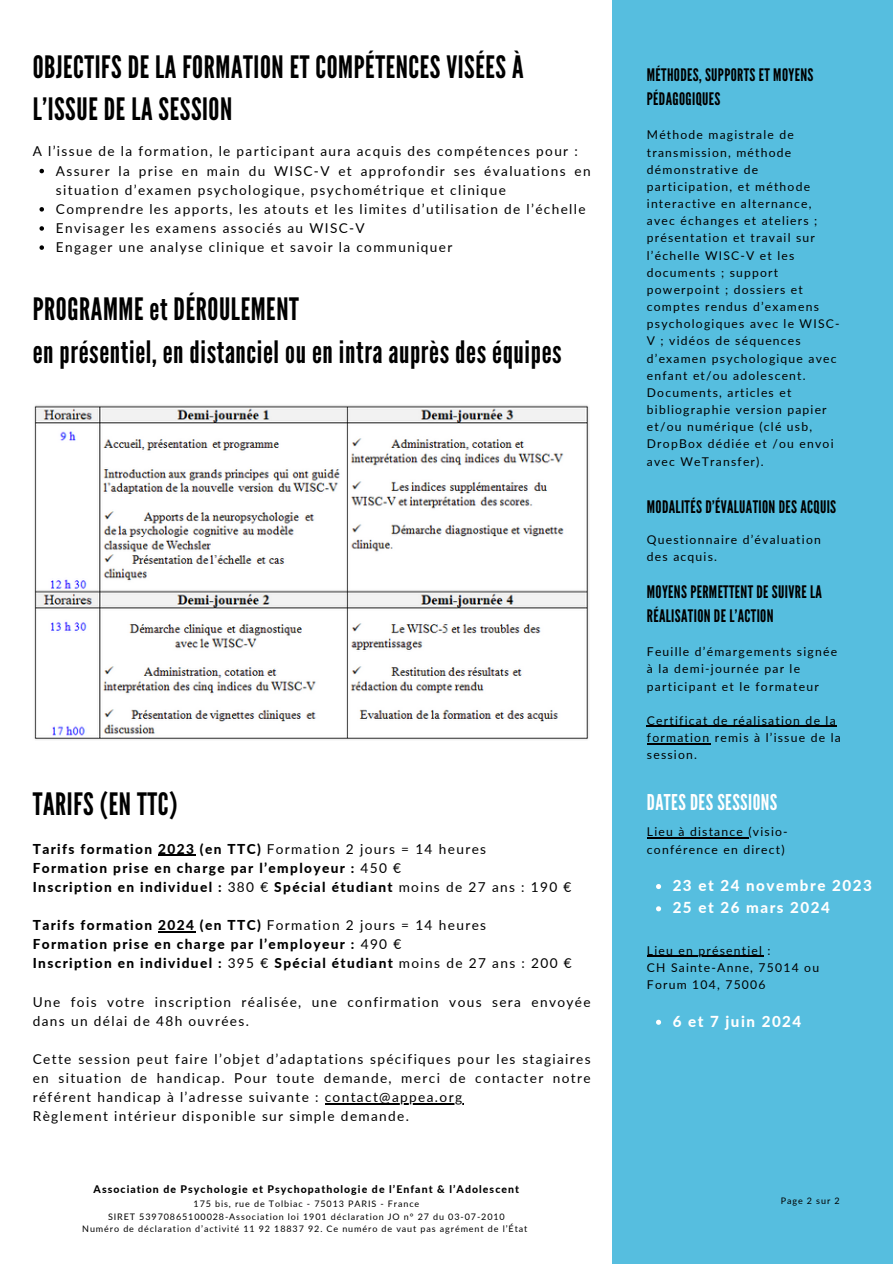
<style>
.page{position:relative;width:893px;height:1264px;background:#fff}
.page>*{position:absolute;margin:0;border:0;box-sizing:border-box;transform-origin:0 0}
.t1{font:30.75px/42.8px "League Gothic";letter-spacing:.02em;color:#000}
.t2{font:21.75px "League Gothic";letter-spacing:.02em;color:#fff}
.t3{font:17.25px/23.7px "League Gothic";letter-spacing:.02em;color:#000}
.t4{font:800 15.15px "Lato";letter-spacing:.1em;color:#fff}
.t5{font:13.65px/19.2px "Lato";letter-spacing:.1em;color:#000}
.t6{font:800 13.65px "Lato";letter-spacing:.1em;color:#000}
.t7{font:12.15px/17.1px "Lato";letter-spacing:.1em;color:#000}
.t8{font:800 10.5px "Lato";letter-spacing:.1em;color:#000}
.t9{font:9px "Lato";letter-spacing:.1em;color:#000}
.s1{font-weight:400}
</style>
<div class="page">
<div style="left:612px;top:0;width:280px;height:1263px;background:#56bedf"></div>
<img style="left:34px;top:405px;width:555px;height:335px">
<hr style="left:647px;top:726px;width:189px;height:1px;background:#000">
<hr style="left:647px;top:743px;width:63px;height:1px;background:#000">
<svg style="left:39px;top:169px;width:5px;height:4px"></svg>
<svg style="left:39px;top:207px;width:5px;height:4px"></svg>
<svg style="left:39px;top:226px;width:5px;height:5px"></svg>
<svg style="left:39px;top:245px;width:5px;height:5px"></svg>
<hr style="left:158px;top:854px;width:37px;height:1px;background:#000">
<hr style="left:158px;top:931px;width:37px;height:1px;background:#000">
<hr style="left:325px;top:1103px;width:138px;height:1px;background:#000">
<hr style="left:647px;top:837px;width:101px;height:1px;background:#000">
<svg style="left:656px;top:884px;width:5px;height:5px"></svg>
<svg style="left:656px;top:906px;width:5px;height:5px"></svg>
<hr style="left:647px;top:955px;width:116px;height:1px;background:#000">
<svg style="left:656px;top:1019px;width:5px;height:5px"></svg>
<p class="t1" style="left:33px;top:46px;width:492px">OBJECTIFS DE LA FORMATION ET COMPÉTENCES VISÉES À<br>L’ISSUE DE LA SESSION</p>
<p class="t5" style="left:33px;top:141px;width:546px">A l’issue de la formation, le participant aura acquis des compétences pour :</p>
<p class="t5" style="left:56px;top:161px;width:536px">Assurer la prise en main du WISC-V et approfondir ses évaluations en situation d’examen psychologique, psychométrique et clinique</p>
<p class="t5" style="left:56px;top:199px;width:531px">Comprendre les apports, les atouts et les limites d’utilisation de l’échelle</p>
<p class="t5" style="left:56px;top:218px;width:310px">Envisager les examens associés au WISC-V</p>
<p class="t5" style="left:56px;top:237px;width:398px">Engager une analyse clinique et savoir la communiquer</p>
<p class="t1" style="left:33px;top:288px;width:267px">PROGRAMME et DÉROULEMENT</p>
<p class="t1" style="left:33px;top:331px;width:530px">en présentiel, en distanciel ou en intra auprès des équipes</p>
<p class="t1" style="left:33px;top:783px;width:146px">TARIFS (EN TTC)</p>
<p class="t6" style="left:33px;top:840px;width:455px">Tarifs formation 2023 (en TTC) <span class="s1">Formation 2 jours = 14 heures</span></p>
<p class="t6" style="left:33px;top:859px;width:370px">Formation prise en charge par l’employeur : <span class="s1">450 €</span></p>
<p class="t6" style="left:33px;top:878px;width:540px">Inscription en individuel : <span class="s1">380 €</span> Spécial étudiant <span class="s1">moins de 27 ans : 190 €</span></p>
<p class="t6" style="left:33px;top:916px;width:455px">Tarifs formation 2024 (en TTC) <span class="s1">Formation 2 jours = 14 heures</span></p>
<p class="t6" style="left:33px;top:935px;width:370px">Formation prise en charge par l’employeur : <span class="s1">490 €</span></p>
<p class="t6" style="left:33px;top:954px;width:540px">Inscription en individuel : <span class="s1">395 €</span> Spécial étudiant <span class="s1">moins de 27 ans : 200 €</span></p>
<p class="t5" style="left:33px;top:991px;width:559px">Une fois votre inscription réalisée, une confirmation vous sera envoyée dans un délai de 48h ouvrées.</p>
<p class="t5" style="left:33px;top:1049px;width:559px;text-align:justify">Cette session peut faire l’objet d’adaptations spécifiques pour les stagiaires en situation de handicap. Pour toute demande, merci de contacter notre référent handicap à l’adresse suivante : contact@appea.org</p>
<p class="t5" style="left:33px;top:1106px;width:378px">Règlement intérieur disponible sur simple demande.</p>
<p class="t8" style="left:94px;top:1182px;width:427px">Association de Psychologie et Psychopathologie de l’Enfant &amp; l’Adolescent</p>
<p class="t9" style="left:193px;top:1197px;width:227px">175 bis, rue de Tolbiac - 75013 PARIS - France</p>
<p class="t9" style="left:108px;top:1210px;width:398px">SIRET 53970865100028-Association loi 1901 déclaration JO n° 27 du 03-07-2010</p>
<p class="t9" style="left:82px;top:1223px;width:446px">Numéro de déclaration d’activité 11 92 18837 92. Ce numéro de vaut pas agrément de l’État</p>
<p class="t3" style="left:646px;top:64px;width:168px">MÉTHODES, SUPPORTS ET MOYENS<br>PÉDAGOGIQUES</p>
<p class="t7" style="left:646px;top:126px;width:194px">Méthode magistrale de transmission, méthode démonstrative de participation, et méthode interactive en alternance, avec échanges et ateliers ; présentation et travail sur l’échelle WISC-V et les documents ; support powerpoint ; dossiers et comptes rendus d’examens psychologiques avec le WISC-<br>V ; vidéos de séquences d’examen psychologique avec enfant et/ou adolescent.</p>
<p class="t7" style="left:646px;top:384px;width:188px">Documents, articles et bibliographie version papier et/ou numérique (clé usb,<br>DropBox dédiée et /ou envoi avec WeTransfer).</p>
<p class="t3" style="left:647px;top:495px;width:191px">MODALITÉS D’ÉVALUATION DES ACQUIS</p>
<p class="t7" style="left:646px;top:530px;width:175px">Questionnaire d’évaluation des acquis.</p>
<p class="t3" style="left:646px;top:580px;width:176px">MOYENS PERMETTENT DE SUIVRE LA<br>RÉALISATION DE L’ACTION</p>
<p class="t7" style="left:647px;top:642px;width:192px">Feuille d’émargements signée à la demi-journée par le participant et le formateur</p>
<p class="t7" style="left:647px;top:711px;width:195px">Certificat de réalisation de la formation remis à l’issue de la session.</p>
<p class="t2" style="left:646px;top:789px;width:132px">DATES DES SESSIONS</p>
<p class="t7" style="left:647px;top:823px;width:142px">Lieu à distance (visio-</p>
<p class="t7" style="left:647px;top:840px;width:139px">conférence en direct)</p>
<p class="t4" style="left:672px;top:876px;width:201px">23 et 24 novembre 2023</p>
<p class="t4" style="left:672px;top:898px;width:159px">25 et 26 mars 2024</p>
<p class="t7" style="left:647px;top:941px;width:125px">Lieu en présentiel :</p>
<p class="t7" style="left:647px;top:958px;width:174px">CH Sainte-Anne, 75014 ou</p>
<p class="t7" style="left:647px;top:976px;width:120px">Forum 104, 75006</p>
<p class="t4" style="left:672px;top:1011px;width:130px">6 et 7 juin 2024</p>
<p class="t9" style="left:780px;top:1195px;width:60px">Page 2 sur 2</p>
</div>
